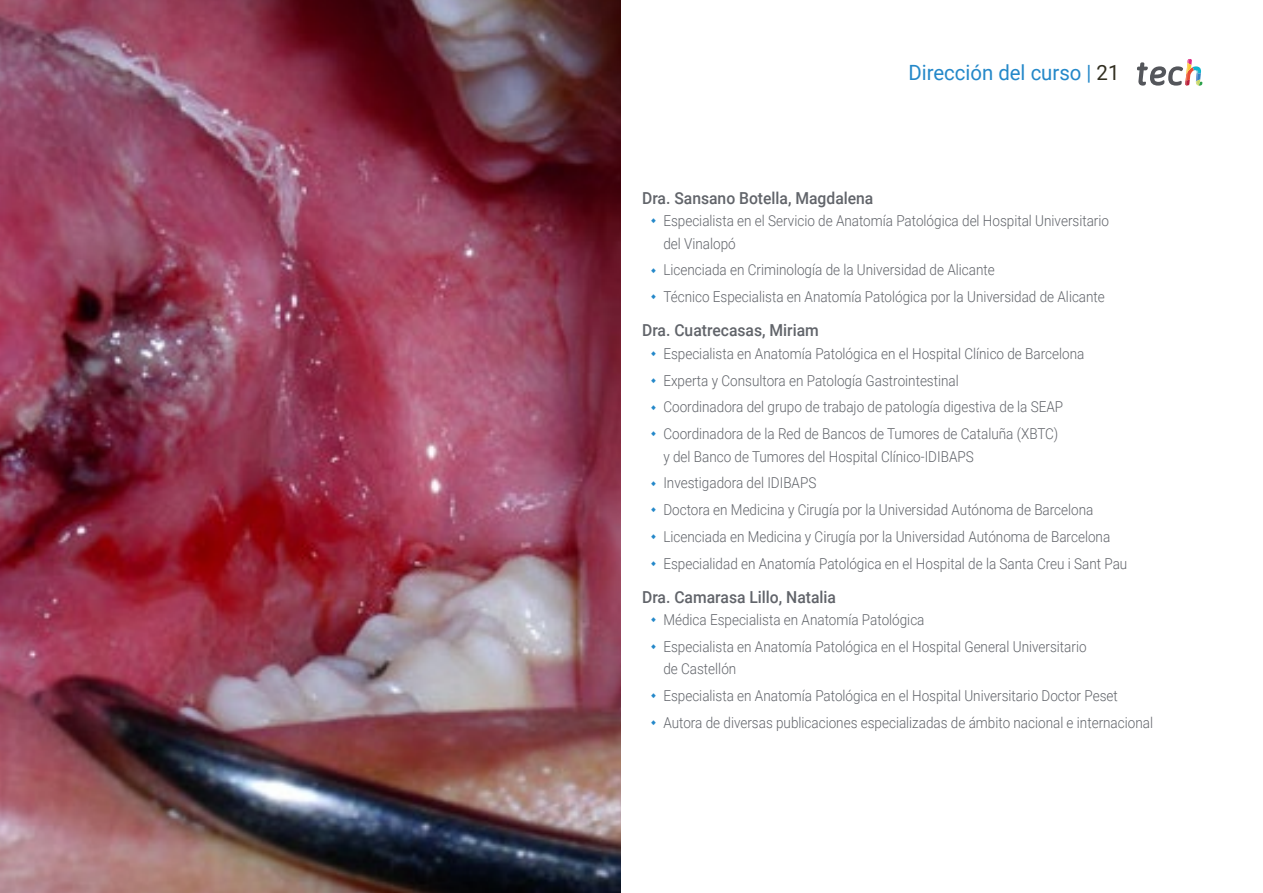
<style>
.page{position:relative;width:1263px;height:893px;background:#fff}
.page>*{position:absolute;margin:0;border:0;box-sizing:border-box;transform-origin:0 0}
.t1{font:21px "Roboto";color:#2488c9}
.t2{font:500 16.5px "Roboto";color:#61646a;scale:.95 1}
.t3{font:300 15px/26.7px "Roboto";color:#61646a;scale:.9 1}
.s1{color:#312e20}
</style>
<div class="page">
<img style="left:0;top:0;width:621px;height:893px">
<svg style="left:1137px;top:59px;width:65px;height:27px"></svg>
<h1 class="t1" style="left:908px;top:57px;width:213px">Dirección del curso | <span class="s1">21</span></h1>
<p class="t2" style="left:642px;top:186px;width:245px">Dra. Sansano Botella, Magdalena</p>
<p class="t3" style="left:663px;top:209px;width:497px;line-height:22.5px">Especialista en el Servicio de Anatomía Patológica del Hospital Universitario del Vinalopó</p>
<p class="t3" style="left:663px;top:256px;width:492px">Licenciada en Criminología de la Universidad de Alicante<br>Técnico Especialista en Anatomía Patológica por la Universidad de Alicante</p>
<p class="t2" style="left:642px;top:319px;width:188px">Dra. Cuatrecasas, Miriam</p>
<p class="t3" style="left:663px;top:339px;width:469px">Especialista en Anatomía Patológica en el Hospital Clínico de Barcelona Experta y Consultora en Patología Gastrointestinal<br>Coordinadora del grupo de trabajo de patología digestiva de la SEAP Coordinadora de la Red de Bancos de Tumores de Cataluña (XBTC)</p>
<p class="t3" style="left:663px;top:442px;width:517px">y del Banco de Tumores del Hospital Clínico-IDIBAPS<br>Investigadora del IDIBAPS<br>Doctora en Medicina y Cirugía por la Universidad Autónoma de Barcelona Licenciada en Medicina y Cirugía por la Universidad Autónoma de Barcelona Especialidad en Anatomía Patológica en el Hospital de la Santa Creu i Sant Pau</p>
<p class="t2" style="left:642px;top:585px;width:206px">Dra. Camarasa Lillo, Natalia</p>
<p class="t3" style="left:663px;top:606px;width:472px">Médica Especialista en Anatomía Patológica<br>Especialista en Anatomía Patológica en el Hospital General Universitario</p>
<p class="t3" style="left:663px;top:655px;width:546px">de Castellón<br>Especialista en Anatomía Patológica en el Hospital Universitario Doctor Peset<br>Autora de diversas publicaciones especializadas de ámbito nacional e internacional</p>
</div>
